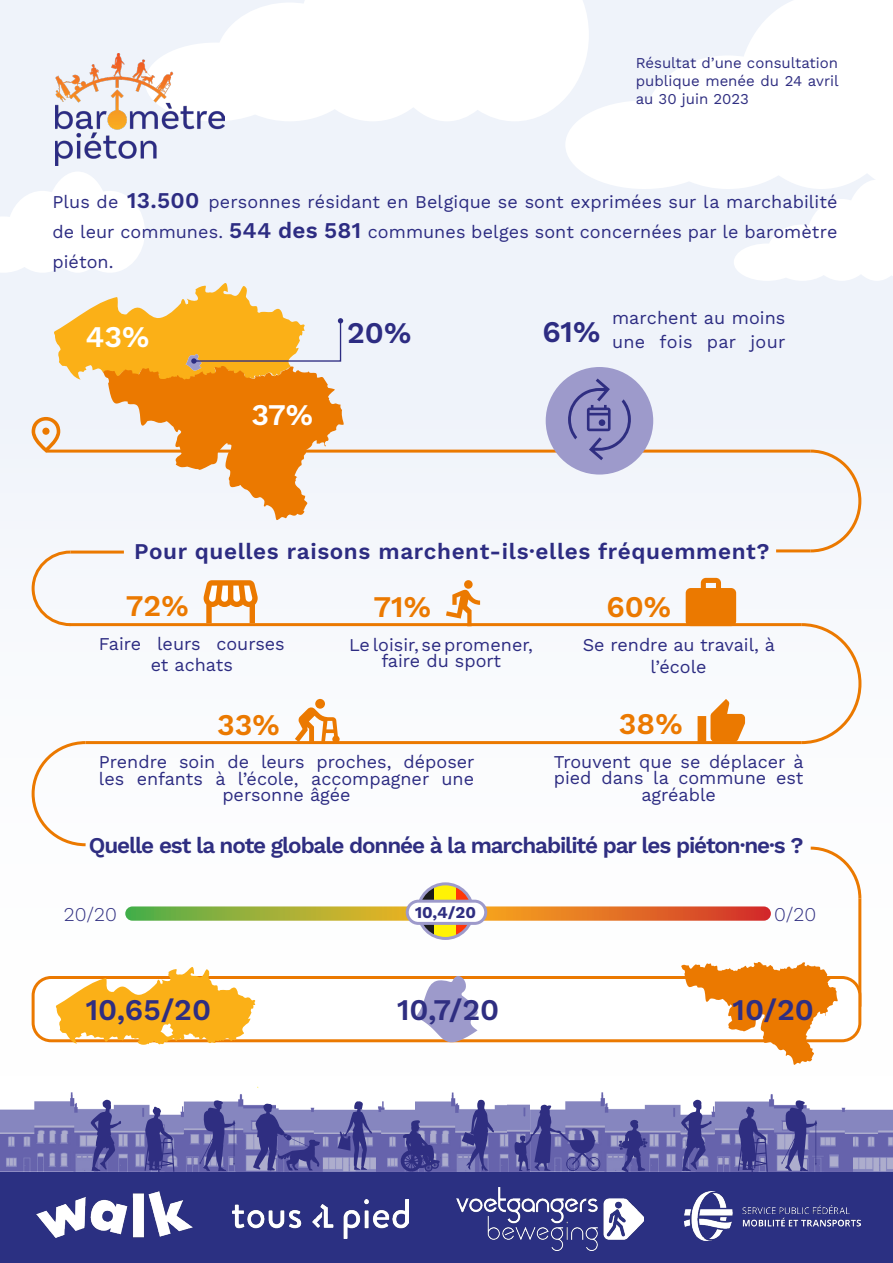
<style>
.page{position:relative;width:893px;height:1263px;background:#fff}
.page>*{position:absolute;margin:0;border:0;box-sizing:border-box;transform-origin:0 0}
.t1{font:30px "Work Sans";color:#2f2e81}
.t2{font:30px "Work Sans";color:#eb7900}
.t3{font:30px "Work Sans";color:#fff}
.t4{font:30px "Work Sans";color:#2d2c82}
.t5{font:22.5px "Work Sans";letter-spacing:-.05em;color:#2f2e81}
.t6{font:22.5px "Work Sans";letter-spacing:.025em;color:#2d2c82}
.t7{font:19.5px "Work Sans";color:#2f2e81}
.t8{font:18px/16.5px "Work Sans";color:#2d2c82;text-align:center}
.t9{font:18px "Work Sans";letter-spacing:.02em;color:#2d2c82}
.t10{font:16.5px "Work Sans";color:#2f2e81}
.t11{font:15px/18px "Work Sans";color:#2f2e81;text-align:justify}
.s1{font-size:22.5px}
</style>
<div class="page">
<div style="left:0;top:0;width:893px;height:1120px;background:#f9fafd"></div>
<div style="left:0;top:1172px;width:893px;height:91px;background:#2b3082"></div>
<img style="left:0;top:1092px;width:893px;height:80px">
<svg style="left:338px;top:1100px;width:34px;height:70px;background:#7675af"></svg>
<svg style="left:401px;top:1120px;width:40px;height:52px;background:#56559d"></svg>
<svg style="left:462px;top:1099px;width:32px;height:71px;background:#6c6baa"></svg>
<svg style="left:514px;top:1104px;width:86px;height:67px;background:#6b6aab"></svg>
<svg style="left:619px;top:1119px;width:29px;height:53px;background:#5a59a0"></svg>
<svg style="left:680px;top:1100px;width:32px;height:71px;background:#7271ad"></svg>
<svg style="left:738px;top:1106px;width:30px;height:66px;background:#58579e"></svg>
<svg style="left:781px;top:1099px;width:36px;height:72px;background:#706fac"></svg>
<img style="left:685px;top:1192px;width:176px;height:48px">
<img style="left:232px;top:1200px;width:176px;height:39px">
<img style="left:456px;top:1188px;width:187px;height:62px">
<img style="left:36px;top:1192px;width:156px;height:45px">
<img style="left:55px;top:54px;width:170px;height:112px">
<hr style="left:46px;top:450px;width:765px;height:3px;background:#eb7900">
<hr style="left:70px;top:551px;width:54px;height:3px;background:#eb7900">
<hr style="left:858px;top:898px;width:3px;height:109px;background:#eb7900">
<hr style="left:70px;top:623px;width:732px;height:3px;background:#eb7900">
<hr style="left:86px;top:741px;width:716px;height:3px;background:#eb7900">
<hr style="left:776px;top:549px;width:35px;height:3px;background:#eb7900">
<svg style="left:32px;top:283px;width:312px;height:237px"></svg>
<svg style="left:808px;top:449px;width:54px;height:104px"></svg>
<svg style="left:799px;top:623px;width:63px;height:122px"></svg>
<svg style="left:810px;top:846px;width:52px;height:55px"></svg>
<svg style="left:31px;top:550px;width:42px;height:77px"></svg>
<svg style="left:31px;top:741px;width:58px;height:106px"></svg>
<div style="left:546px;top:367px;width:107px;height:108px;background:#9d9acb;border-radius:50%"></div>
<svg style="left:568px;top:378px;width:63px;height:82px"></svg>
<svg style="left:698px;top:699px;width:47px;height:43px"></svg>
<div style="left:315px;top:699px;width:10px;height:10px;background:#eb7900;border-radius:50%"></div>
<svg style="left:295px;top:707px;width:45px;height:35px"></svg>
<svg style="left:686px;top:578px;width:50px;height:46px"></svg>
<svg style="left:203px;top:580px;width:55px;height:43px"></svg>
<svg style="left:446px;top:580px;width:34px;height:44px"></svg>
<svg style="left:125px;top:906px;width:646px;height:15px;background:#c29239"></svg>
<div style="left:33px;top:977px;width:827px;height:64px;background:#fff;border-radius:18px"></div>
<div style="left:32px;top:976px;width:829px;height:66px;border:3px solid #eb7900;border-radius:18px"></div>
<svg style="left:90px;top:1087px;width:230px;height:85px"></svg>
<svg style="left:56px;top:967px;width:199px;height:78px"></svg>
<svg style="left:681px;top:962px;width:157px;height:103px"></svg>
<svg style="left:415px;top:976px;width:63px;height:66px"></svg>
<svg style="left:418px;top:886px;width:16px;height:52px"></svg>
<div style="left:434px;top:884px;width:29px;height:54px;background:#fff205"></div>
<svg style="left:456px;top:884px;width:17px;height:54px"></svg>
<div style="left:417px;top:882px;width:57px;height:58px;border:3px solid #9d9acb;border-radius:50%"></div>
<div style="left:407px;top:901px;width:79px;height:22px;background:#fff;border-radius:11px"></div>
<div style="left:406px;top:900px;width:81px;height:25px;border:3px solid #9d9acb;border-radius:11px"></div>
<p class="t11" style="left:636px;top:53px;width:204px">Résultat d’une consultation publique menée du 24 avril au 30 juin 2023</p>
<p class="t8" style="left:52px;top:186px;width:786px;line-height:30px;text-align:justify">Plus de <span class="s1">13.500</span> personnes résidant en Belgique se sont exprimées sur la marchabilité de leur communes. <span class="s1">544 des 581</span> communes belges sont concernées par le baromètre piéton.</p>
<p class="t8" style="left:612px;top:309px;width:175px">marchent au moins</p>
<p class="t3" style="left:86px;top:314px;width:65px">43%</p>
<p class="t9" style="left:612px;top:328px;width:175px">une fois par jour</p>
<p class="t4" style="left:347px;top:310px;width:66px">20%</p>
<p class="t4" style="left:542px;top:309px;width:59px">61%</p>
<p class="t3" style="left:251px;top:392px;width:63px">37%</p>
<p class="t6" style="left:134px;top:534px;width:637px">Pour quelles raisons marchent-ils·elles fréquemment?</p>
<p class="t2" style="left:126px;top:582px;width:64px">72%</p>
<p class="t2" style="left:374px;top:584px;width:59px">71%</p>
<p class="t2" style="left:606px;top:584px;width:66px">60%</p>
<p class="t8" style="left:99px;top:632px;width:187px;line-height:21.6px">Faire leurs courses et achats</p>
<p class="t8" style="left:349px;top:635px;width:185px">Le loisir, se promener, faire du sport</p>
<p class="t8" style="left:583px;top:633px;width:194px;line-height:21.6px">Se rendre au travail, à l’école</p>
<p class="t2" style="left:217px;top:702px;width:64px">33%</p>
<p class="t8" style="left:99px;top:753px;width:377px">Prendre soin de leurs proches, déposer les enfants à l’école, accompagner une personne âgée</p>
<p class="t2" style="left:619px;top:701px;width:65px">38%</p>
<p class="t8" style="left:554px;top:752px;width:251px">Trouvent que se déplacer à pied dans la commune est agréable</p>
<p class="t5" style="left:89px;top:828px;width:716px">Quelle est la note globale donnée à la marchabilité par les piéton·ne·s ?</p>
<p class="t10" style="left:415px;top:899px;width:62px">10,4/20</p>
<p class="t7" style="left:64px;top:899px;width:55px">20/20</p>
<p class="t7" style="left:774px;top:899px;width:44px">0/20</p>
<p class="t1" style="left:86px;top:987px;width:127px">10,65/20</p>
<p class="t1" style="left:397px;top:987px;width:104px">10,7/20</p>
<p class="t1" style="left:733px;top:987px;width:83px">10/20</p>
</div>
